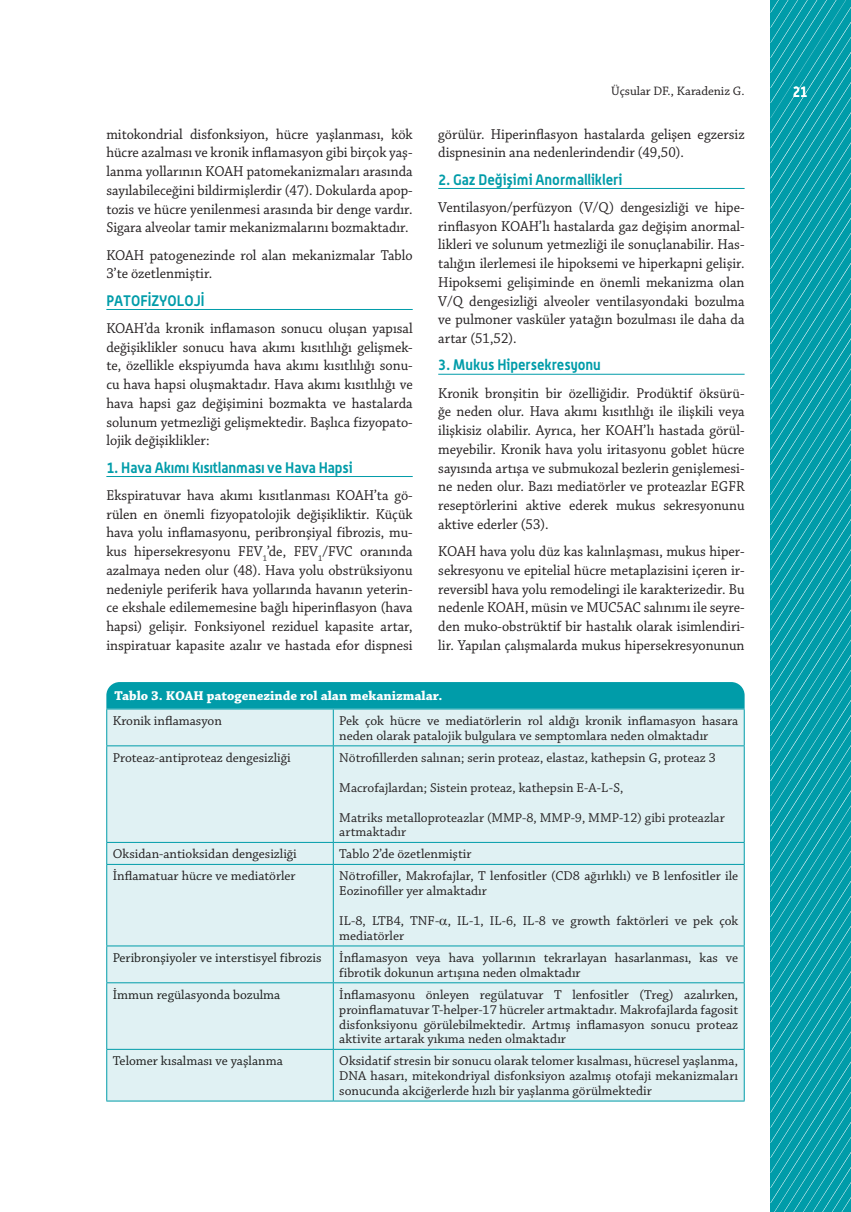
<style>
.page{position:relative;width:851px;height:1212px;background:#fff}
.page>*{position:absolute;margin:0;border:0;box-sizing:border-box;transform-origin:0 0}
.t1{font:15px/18.8px "Chaparral Pro";color:#231f20;text-align:justify;scale:.95 1}
.t2{font:700 15px "Alwyn OT";color:#009ca9;scale:.95 1}
.t3{font:700 15px "Alwyn OT";color:#fff;scale:.85 1}
.t4{font:13.5px/14.9px "Chaparral Pro";color:#231f20}
.t5{font:13.5px/14.9px "Chaparral Pro";color:#272324}
.t6{font:13.5px "Chaparral Pro";color:#1e1f1e}
.t7{font:700 13.5px "Chaparral Pro";color:#fff}
.t8{font:12.9px "Chaparral Pro";color:#231f20}
</style>
<div class="page">
<svg style="left:770px;top:0;width:80px;height:1212px;background:#0da1ad"></svg>
<hr style="left:106px;top:309px;width:306px;height:1px;background:#009ca9">
<hr style="left:106px;top:476px;width:306px;height:1px;background:#009ca9">
<hr style="left:438px;top:188px;width:306px;height:1px;background:#009ca9">
<hr style="left:438px;top:374px;width:306px;height:1px;background:#009ca9">
<div style="left:107px;top:710px;width:636px;height:391px;background:#e0f1f3"></div>
<hr style="left:106px;top:709px;width:227px;height:1px;background:#009ca9">
<hr style="left:106px;top:709px;width:1px;height:36px;background:#009ca9">
<hr style="left:333px;top:709px;width:411px;height:1px;background:#009ca9">
<hr style="left:333px;top:709px;width:1px;height:36px;background:#009ca9">
<hr style="left:743px;top:709px;width:1px;height:36px;background:#009ca9">
<hr style="left:106px;top:745px;width:227px;height:1px;background:#009ca9">
<hr style="left:106px;top:746px;width:1px;height:96px;background:#009ca9">
<hr style="left:333px;top:745px;width:411px;height:1px;background:#009ca9">
<hr style="left:333px;top:746px;width:1px;height:96px;background:#009ca9">
<hr style="left:743px;top:746px;width:1px;height:96px;background:#009ca9">
<hr style="left:106px;top:842px;width:227px;height:1px;background:#009ca9">
<svg style="left:106px;top:843px;width:1px;height:21px"></svg>
<hr style="left:333px;top:842px;width:411px;height:1px;background:#009ca9">
<svg style="left:333px;top:843px;width:1px;height:21px"></svg>
<svg style="left:743px;top:843px;width:1px;height:21px"></svg>
<hr style="left:106px;top:864px;width:227px;height:1px;background:#009ca9">
<hr style="left:106px;top:865px;width:1px;height:80px;background:#009ca9">
<hr style="left:333px;top:864px;width:411px;height:1px;background:#009ca9">
<hr style="left:333px;top:865px;width:1px;height:80px;background:#009ca9">
<hr style="left:743px;top:865px;width:1px;height:80px;background:#009ca9">
<hr style="left:106px;top:945px;width:227px;height:1px;background:#009ca9">
<hr style="left:106px;top:946px;width:1px;height:36px;background:#009ca9">
<hr style="left:333px;top:945px;width:411px;height:1px;background:#009ca9">
<hr style="left:333px;top:946px;width:1px;height:36px;background:#009ca9">
<hr style="left:743px;top:946px;width:1px;height:36px;background:#009ca9">
<hr style="left:106px;top:982px;width:227px;height:1px;background:#009ca9">
<hr style="left:106px;top:983px;width:1px;height:66px;background:#009ca9">
<hr style="left:333px;top:982px;width:411px;height:1px;background:#009ca9">
<hr style="left:333px;top:983px;width:1px;height:66px;background:#009ca9">
<hr style="left:743px;top:983px;width:1px;height:66px;background:#009ca9">
<hr style="left:106px;top:1049px;width:227px;height:1px;background:#009ca9">
<hr style="left:106px;top:1050px;width:1px;height:51px;background:#009ca9">
<hr style="left:333px;top:1049px;width:411px;height:1px;background:#009ca9">
<hr style="left:333px;top:1050px;width:1px;height:51px;background:#009ca9">
<hr style="left:743px;top:1050px;width:1px;height:51px;background:#009ca9">
<hr style="left:106px;top:1101px;width:227px;height:1px;background:#009ca9">
<hr style="left:333px;top:1101px;width:411px;height:1px;background:#009ca9">
<svg style="left:106px;top:682px;width:638px;height:27px;background:#039daa"></svg>
<svg style="left:440px;top:919px;width:7px;height:6px"></svg>
<p class="t1" style="left:106px;top:125px;width:324px">mitokondrial disfonksiyon, hücre yaşlanması, kök hücre azalması ve kronik inflamasyon gibi birçok yaş&shy;lanma yollarının KOAH patomekanizmaları arasında sayılabileceğini bildirmişlerdir (47). Dokularda apop&shy;tozis ve hücre yenilenmesi arasında bir denge vardır.<br>Sigara alveolar tamir mekanizmalarını bozmaktadır.</p>
<p class="t1" style="left:106px;top:246px;width:324px">KOAH patogenezinde rol alan mekanizmalar Tablo<br>3’te özetlenmiştir.</p>
<p class="t2" style="left:106px;top:291px;width:105px">PATOFİZYOLOJİ</p>
<p class="t1" style="left:106px;top:319px;width:324px">KOAH’da kronik inflamason sonucu oluşan yapısal değişiklikler sonucu hava akımı kısıtlılığı gelişmek&shy;te, özellikle ekspiyumda hava akımı kısıtlılığı sonu&shy;cu hava hapsi oluşmaktadır. Hava akımı kısıtlılığı ve hava hapsi gaz değişimini bozmakta ve hastalarda solunum yetmezliği gelişmektedir. Başlıca fizyopato&shy;lojik değişiklikler:</p>
<p class="t2" style="left:106px;top:458px;width:261px">1. Hava Akımı Kısıtlanması ve Hava Hapsi</p>
<p class="t1" style="left:106px;top:486px;width:324px">Ekspiratuvar hava akımı kısıtlanması KOAH’ta gö&shy;rülen en önemli fizyopatolojik değişikliktir. Küçük hava yolu inflamasyonu, peribronşiyal fibrozis, mu&shy;kus hipersekresyonu FEV<sub>1</sub>’de, FEV<sub>1</sub>/FVC oranında azalmaya neden olur (48). Hava yolu obstrüksiyonu nedeniyle periferik hava yollarında havanın yeterin&shy;ce ekshale edilememesine bağlı hiperinflasyon (hava hapsi) gelişir. Fonksiyonel reziduel kapasite artar, inspiratuar kapasite azalır ve hastada efor dispnesi</p>
<p class="t8" style="left:611px;top:83px;width:135px">Üçsular DF., Karadeniz G.</p>
<p class="t3" style="left:792px;top:82px;width:19px">21</p>
<p class="t1" style="left:438px;top:125px;width:324px">görülür. Hiperinflasyon hastalarda gelişen egzersiz dispnesinin ana nedenlerindendir (49,50).</p>
<p class="t2" style="left:438px;top:170px;width:195px">2. Gaz Değişimi Anormallikleri</p>
<p class="t1" style="left:438px;top:198px;width:324px">Ventilasyon/perfüzyon (V/Q) dengesizliği ve hipe&shy;rinflasyon KOAH’lı hastalarda gaz değişim anormal&shy;likleri ve solunum yetmezliği ile sonuçlanabilir. Has&shy;talığın ilerlemesi ile hipoksemi ve hiperkapni gelişir.<br>Hipoksemi gelişiminde en önemli mekanizma olan V/Q dengesizliği alveoler ventilasyondaki bozulma ve pulmoner vasküler yatağın bozulması ile daha da artar (51,52).</p>
<p class="t2" style="left:438px;top:356px;width:173px">3. Mukus Hipersekresyonu</p>
<p class="t1" style="left:438px;top:384px;width:324px">Kronik bronşitin bir özelliğidir. Prodüktif öksürü&shy;ğe neden olur. Hava akımı kısıtlılığı ile ilişkili veya ilişkisiz olabilir. Ayrıca, her KOAH’lı hastada görül&shy;meyebilir. Kronik hava yolu iritasyonu goblet hücre sayısında artışa ve submukozal bezlerin genişlemesi&shy;ne neden olur. Bazı mediatörler ve proteazlar EGFR reseptörlerini aktive ederek mukus sekresyonunu aktive ederler (53).</p>
<p class="t1" style="left:438px;top:543px;width:324px">KOAH hava yolu düz kas kalınlaşması, mukus hiper&shy;sekresyonu ve epitelial hücre metaplazisini içeren ir&shy;reversibl hava yolu remodelingi ile karakterizedir. Bu nedenle KOAH, müsin ve MUC5AC salınımı ile seyre&shy;den muko-obstrüktif bir hastalık olarak isimlendiri&shy;lir. Yapılan çalışmalarda mukus hipersekresyonunun</p>
<p class="t7" style="left:114px;top:688px;width:329px">Tablo 3. KOAH patogenezinde rol alan mekanizmalar.</p>
<p class="t4" style="left:113px;top:714px;width:111px">Kronik inflamasyon</p>
<p class="t4" style="left:339px;top:714px;width:400px">Pek çok hücre ve mediatörlerin rol aldığı kronik inflamasyon hasara neden olarak patalojik bulgulara ve semptomlara neden olmaktadır</p>
<p class="t4" style="left:113px;top:751px;width:179px">Proteaz-antiproteaz dengesizliği</p>
<p class="t5" style="left:339px;top:751px;width:378px">Nötrofillerden salınan; serin proteaz, elastaz, kathepsin G, proteaz 3</p>
<p class="t5" style="left:339px;top:780px;width:286px">Macrofajlardan; Sistein proteaz, kathepsin E-A-L-S,</p>
<p class="t5" style="left:339px;top:810px;width:387px">Matriks metalloproteazlar (MMP-8, MMP-9, MMP-12) gibi proteazlar artmaktadır</p>
<p class="t4" style="left:113px;top:847px;width:185px">Oksidan-antioksidan dengesizliği</p>
<p class="t4" style="left:339px;top:847px;width:134px">Tablo 2’de özetlenmiştir</p>
<p class="t4" style="left:113px;top:869px;width:184px">İnflamatuar hücre ve mediatörler</p>
<p class="t4" style="left:339px;top:869px;width:400px">Nötrofiller, Makrofajlar, T lenfositler (CD8 ağırlıklı) ve B lenfositler ile<br>Eozinofiller yer almaktadır</p>
<p class="t4" style="left:339px;top:914px;width:400px">IL-8, LTB4, TNF- , IL-1, IL-6, IL-8 ve growth faktörleri ve pek çok mediatörler</p>
<p class="t6" style="left:113px;top:950px;width:210px">Peribronşiyoler ve interstisyel fibrozis</p>
<p class="t4" style="left:339px;top:951px;width:400px">İnflamasyon veya hava yollarının tekrarlayan hasarlanması, kas ve fibrotik dokunun artışına neden olmaktadır</p>
<p class="t6" style="left:113px;top:987px;width:169px">İmmun regülasyonda bozulma</p>
<p class="t4" style="left:339px;top:987px;width:400px;text-align:justify">İnflamasyonu önleyen regülatuvar T lenfositler (Treg) azalırken, proinflamatuvar T-helper-17 hücreler artmaktadır. Makrofajlarda fagosit disfonksiyonu görülebilmektedir. Artmış inflamasyon sonucu proteaz aktivite artarak yıkıma neden olmaktadır</p>
<p class="t6" style="left:113px;top:1053px;width:171px">Telomer kısalması ve yaşlanma</p>
<p class="t4" style="left:339px;top:1054px;width:400px;text-align:justify">Oksidatif stresin bir sonucu olarak telomer kısalması, hücresel yaşlanma, DNA hasarı, mitekondriyal disfonksiyon azalmış otofaji mekanizmaları sonucunda akciğerlerde hızlı bir yaşlanma görülmektedir</p>
</div>
